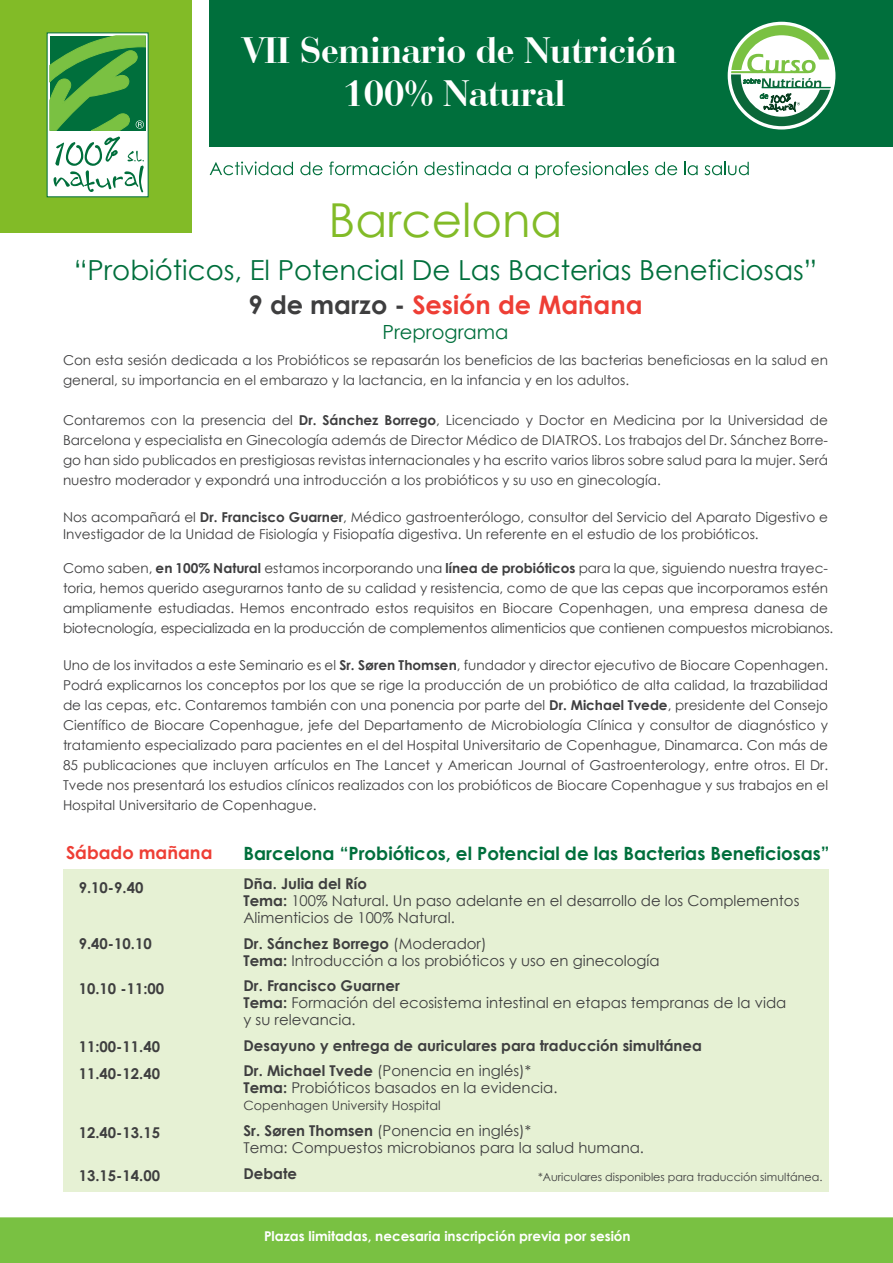
<style>
.page{position:relative;width:893px;height:1263px;background:#fff}
.page>*{position:absolute;margin:0;border:0;box-sizing:border-box;transform-origin:0 0}
.t1{font:46.8px "Century Gothic";color:#82bb27}
.t2{font:700 38.25px/42.5px "Bauer Bodoni BT";color:#fff;text-align:center}
.t3{font:27.6px "Century Gothic";color:#006f3c}
.t4{font:700 25.5px "Century Gothic";color:#ee3e35}
.t5{font:19.5px "Century Gothic";color:#006f3c}
.t6{font:700 18.3px "Century Gothic";color:#006f3c}
.t7{font:700 17.85px "Century Gothic";color:#ee3e35}
.t8{font:14.85px/17px "Century Gothic";color:#3e3e3f}
.t9{font:700 14.85px/27px "Century Gothic";color:#3e3e3f}
.t10{font:13.65px/20px "Century Gothic";color:#3e3e3f}
.t11{font:700 13.5px "Century Gothic";color:#fff}
.t12{font:12.75px "Century Gothic";color:#3e3e3f}
.t13{font:11.1px "Century Gothic";color:#3e3e3f}
.s1{color:#3e3e3f}
.s2{font-weight:700}
.s3{font-weight:400}
</style>
<div class="page">
<div style="left:210px;top:0;width:683px;height:147px;background:#006f3c"></div>
<div style="left:0;top:0;width:191px;height:232px;background:#82bb27"></div>
<div style="left:0;top:1217px;width:893px;height:46px;background:#79c142"></div>
<div style="left:728px;top:22px;width:107px;height:108px;background:#fff;border-radius:50%"></div>
<svg style="left:731px;top:25px;width:101px;height:101px"></svg>
<div style="left:63px;top:869px;width:765px;height:323px;background:#e6f1d4"></div>
<svg style="left:210px;top:162px;width:83px;height:13px"></svg>
<svg style="left:300px;top:162px;width:22px;height:13px"></svg>
<svg style="left:329px;top:161px;width:88px;height:14px"></svg>
<svg style="left:424px;top:162px;width:87px;height:13px"></svg>
<svg style="left:518px;top:165px;width:10px;height:10px"></svg>
<svg style="left:536px;top:162px;width:112px;height:17px"></svg>
<svg style="left:655px;top:162px;width:22px;height:13px"></svg>
<svg style="left:684px;top:162px;width:14px;height:13px"></svg>
<svg style="left:704px;top:162px;width:45px;height:13px"></svg>
<svg style="left:47px;top:33px;width:101px;height:164px;background:#cfe4d6"></svg>
<svg style="left:50px;top:36px;width:95px;height:94px;background:#38953f"></svg>
<svg style="left:54px;top:136px;width:90px;height:56px;background:#cde3d9"></svg>
<h2 class="t2" style="left:242px;top:28px;width:436px">VII Seminario de Nutrición<br>100% Natural</h2>
<h1 class="t1" style="left:329px;top:188px;width:235px">Barcelona</h1>
<h3 class="t3" style="left:74px;top:250px;width:745px">“Probióticos, El Potencial De Las Bacterias Beneficiosas”</h3>
<h3 class="t4" style="left:249px;top:285px;width:395px"><span class="s1">9 de marzo -</span> Sesión de Mañana</h3>
<h3 class="t5" style="left:383px;top:319px;width:127px">Preprograma</h3>
<p class="t10" style="left:63px;top:350px;width:766px">Con esta sesión dedicada a los Probióticos se repasarán los beneficios de las bacterias beneficiosas en la salud en general, su importancia en el embarazo y la lactancia, en la infancia y en los adultos.</p>
<p class="t10" style="left:63px;top:410px;width:767px;text-align:justify">Contaremos con la presencia del <span class="s2">Dr. Sánchez Borrego</span>, Licenciado y Doctor en Medicina por la Universidad de Barcelona y especialista en Ginecología además de Director Médico de DIATROS. Los trabajos del Dr. Sánchez Borre&shy;go han sido publicados en prestigiosas revistas internacionales y ha escrito varios libros sobre salud para la mujer. Será nuestro moderador y expondrá una introducción a los probióticos y su uso en ginecología.</p>
<p class="t10" style="left:63px;top:509px;width:767px;line-height:17px">Nos acompañará el <span class="s2">Dr. Francisco Guarner</span>, Médico gastroenterólogo, consultor del Servicio del Aparato Digestivo e<br>Investigador de la Unidad de Fisiología y Fisiopatía digestiva. Un referente en el estudio de los probióticos.</p>
<p class="t10" style="left:63px;top:558px;width:772px">Como saben, <span class="s2">en 100% Natural</span> estamos incorporando una <span class="s2">línea de probióticos</span> para la que, siguiendo nuestra trayec&shy;toria, hemos querido asegurarnos tanto de su calidad y resistencia, como de que las cepas que incorporamos estén ampliamente estudiadas. Hemos encontrado estos requisitos en Biocare Copenhagen, una empresa danesa de biotecnología, especializada en la producción de complementos alimenticios que contienen compuestos microbianos.</p>
<p class="t10" style="left:63px;top:655px;width:767px;text-align:justify">Uno de los invitados a este Seminario es el <span class="s2">Sr. Søren Thomsen</span>, fundador y director ejecutivo de Biocare Copenhagen.<br>Podrá explicarnos los conceptos por los que se rige la producción de un probiótico de alta calidad, la trazabilidad de las cepas, etc. Contaremos también con una ponencia por parte del <span class="s2">Dr. Michael Tvede</span>, presidente del Consejo Científico de Biocare Copenhague, jefe del Departamento de Microbiología Clínica y consultor de diagnóstico y tratamiento especializado para pacientes en el del Hospital Universitario de Copenhague, Dinamarca. Con más de 85 publicaciones que incluyen artículos en The Lancet y American Journal of Gastroenterology, entre otros. El Dr.<br>Tvede nos presentará los estudios clínicos realizados con los probióticos de Biocare Copenhague y sus trabajos en el Hospital Universitario de Copenhague.</p>
<h3 class="t7" style="left:66px;top:839px;width:148px">Sábado mañana</h3>
<p class="t9" style="left:79px;top:874px;width:66px">9.10-9.40</p>
<p class="t9" style="left:79px;top:929px;width:74px">9.40-10.10</p>
<p class="t9" style="left:79px;top:974px;width:87px">10.10 -11:00</p>
<p class="t9" style="left:79px;top:1032px;width:83px">11:00-11.40<br>11.40-12.40</p>
<p class="t9" style="left:79px;top:1118px;width:83px">12.40-13.15</p>
<p class="t9" style="left:79px;top:1161px;width:83px">13.15-14.00</p>
<h3 class="t6" style="left:243px;top:839px;width:588px">Barcelona “Probióticos, el Potencial de las Bacterias Beneficiosas”</h3>
<p class="t8" style="left:243px;top:875px;width:557px"><span class="s2">Dña. Julia del Río<br>Tema:</span> 100% Natural. Un paso adelante en el desarrollo de los Complementos<br>Alimenticios de 100% Natural.</p>
<p class="t8" style="left:243px;top:935px;width:418px"><span class="s2">Dr. Sánchez Borrego</span> (Moderador)<br><span class="s2">Tema:</span> Introducción a los probióticos y uso en ginecología</p>
<p class="t8" style="left:243px;top:977px;width:544px"><span class="s2">Dr. Francisco Guarner<br>Tema:</span> Formación del ecosistema intestinal en etapas tempranas de la vida y su relevancia.</p>
<p class="t9" style="left:243px;top:1032px;width:460px;line-height:25.5px">Desayuno y entrega de auriculares para traducción simultánea<br>Dr. Michael Tvede <span class="s3">(Ponencia en inglés)*</span></p>
<p class="t8" style="left:243px;top:1079px;width:316px"><span class="s2">Tema:</span> Probióticos basados en la evidencia.</p>
<p class="t12" style="left:243px;top:1097px;width:199px">Copenhagen University Hospital</p>
<p class="t8" style="left:243px;top:1122px;width:402px"><span class="s2">Sr. Søren Thomsen</span> (Ponencia en inglés)*<br>Tema: Compuestos microbianos para la salud humana.</p>
<p class="t9" style="left:243px;top:1159px;width:55px">Debate</p>
<p class="t13" style="left:538px;top:1169px;width:286px">*Auriculares disponibles para traducción simultánea.</p>
<p class="t11" style="left:264px;top:1226px;width:368px">Plazas limitadas, necesaria inscripción previa por sesión</p>
</div>
